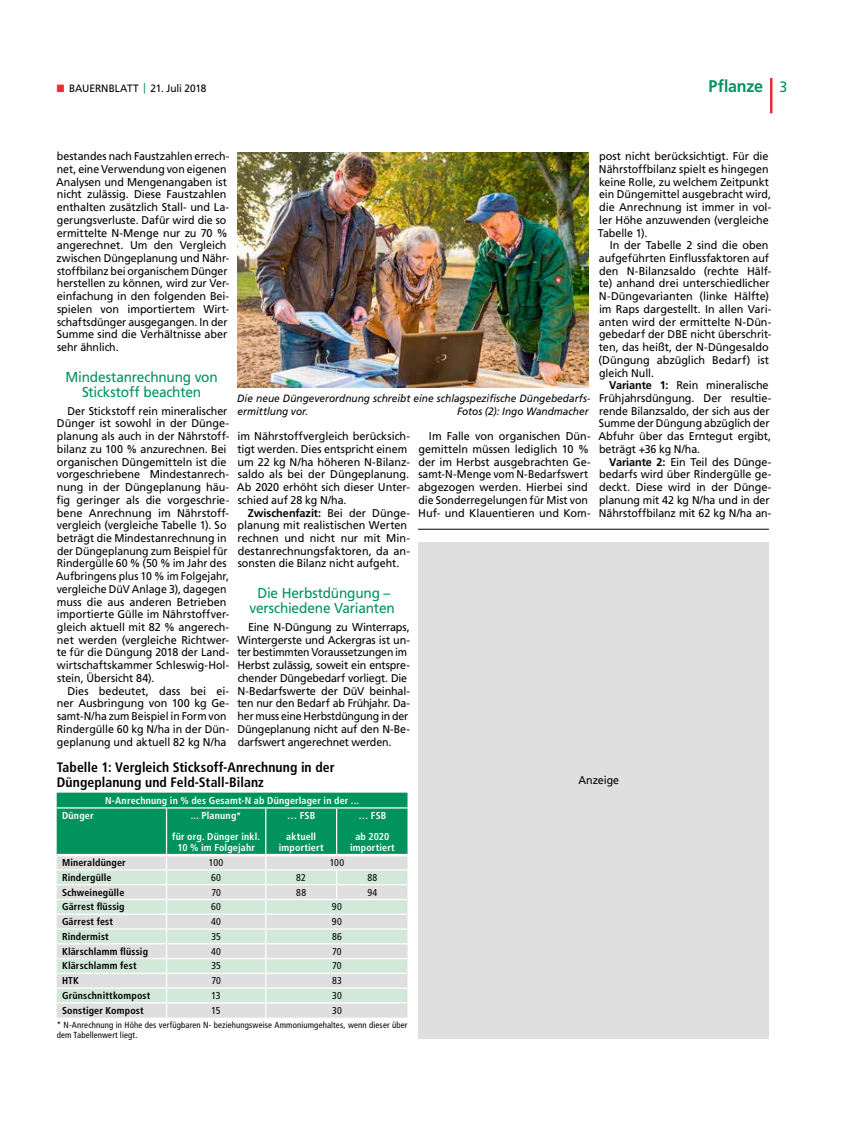
<style>
.page{position:relative;width:854px;height:1134px;background:#fff}
.page>*{position:absolute;margin:0;border:0;box-sizing:border-box;transform-origin:0 0}
.t1{font:700 16.88px "Frutiger LT Std";letter-spacing:-.015em;color:#00935d;scale:.95 1}
.t2{font:14.38px/15px "Frutiger LT Std";letter-spacing:-.015em;color:#00935d;text-align:center;scale:.95 1}
.t3{font:700 condensed 13.75px/15px "Frutiger LT Std";letter-spacing:.005em;color:#000}
.t4{font:11.25px/12.8px "Frutiger LT Std";letter-spacing:-.005em;color:#000}
.t5{font:11.25px/12.8px "Frutiger LT Std";letter-spacing:-.005em;color:#000;scale:.95 1}
.t6{font:italic 10.62px/12.8px "Frutiger LT Std";color:#000;scale:.95 1}
.t7{font:10.62px "Frutiger LT Std";letter-spacing:-.005em;color:#000;scale:.95 1}
.t8{font:700 condensed 10px "Frutiger LT Std";letter-spacing:.015em;color:#000}
.t9{font:700 condensed 10px/21.2px "Frutiger LT Std";letter-spacing:.02em;color:#fff}
.t10{font:condensed 10px "Frutiger LT Std";letter-spacing:.02em;color:#000}
.t11{font:condensed 8.75px/10.6px "Frutiger LT Std";letter-spacing:.02em;color:#000}
.s1{color:#ec2d35}
.s2{color:#00935d}
.s3{font-weight:400;font-size:15px}
.s4{font-weight:700}
</style>
<div class="page">
<hr style="left:770px;top:78px;width:2px;height:35px;background:#ec2d35">
<img style="left:237px;top:152px;width:351px;height:236px">
<svg style="left:57px;top:793px;width:350px;height:225px;background:#a2cfbc"></svg>
<hr style="left:337px;top:1002px;width:70px;height:1px;background:#fff">
<hr style="left:57px;top:854px;width:110px;height:2px;background:#fff">
<hr style="left:167px;top:854px;width:99px;height:2px;background:#fff">
<hr style="left:266px;top:854px;width:71px;height:2px;background:#fff">
<hr style="left:337px;top:854px;width:70px;height:2px;background:#fff">
<hr style="left:57px;top:807px;width:110px;height:1px;background:#fff">
<hr style="left:167px;top:807px;width:99px;height:1px;background:#fff">
<hr style="left:266px;top:807px;width:71px;height:1px;background:#fff">
<hr style="left:337px;top:807px;width:70px;height:1px;background:#fff">
<div style="left:418px;top:542px;width:351px;height:496px;background:#dfdfdf"></div>
<hr style="left:418px;top:529px;width:351px;height:1px;background:#000">
<p class="t7" style="left:57px;top:82px;width:159px"><span class="s1">■</span> BAUERNBLATT <span class="s2">|</span> 21. Juli 2018</p>
<h1 class="t1" style="left:708px;top:76px;width:85px">Pflanze <span class="s3">3</span></h1>
<p class="t5" style="left:56px;top:150px;width:184px">bestandes nach Faustzahlen errech&shy;net, eine Verwendung von eigenen<br>Analysen und Mengenangaben ist nicht zulässig. Diese Faustzahlen enthalten zusätzlich Stall- und La&shy;gerungsverluste. Dafür wird die so ermittelte N-Menge nur zu 70 % angerechnet. Um den Vergleich zwischen Düngeplanung und Nähr&shy;stoffbilanz bei organischem Dünger herstellen zu können, wird zur Ver&shy;einfachung in den folgenden Bei&shy;spielen von importiertem Wirt&shy;schaftsdünger ausgegangen. In der<br>Summe sind die Verhältnisse aber sehr ähnlich.</p>
<p class="t2" style="left:66px;top:370px;width:162px">Mindestanrechnung von<br>Stickstoff beachten</p>
<p class="t5" style="left:56px;top:404px;width:184px;text-indent:11px">Der Stickstoff rein mineralischer Dünger ist sowohl in der Dünge&shy;planung als auch in der Nährstoff&shy;bilanz zu 100 % anzurechnen. Bei organischen Düngemitteln ist die vorgeschriebene Mindestanrech&shy;nung in der Düngeplanung häu&shy;fig geringer als die vorgeschrie&shy;bene Anrechnung im Nährstoff&shy;vergleich (vergleiche Tabelle 1). So beträgt die Mindestanrechnung in der Düngeplanung zum Beispiel für Rindergülle 60 % (50 % im Jahr des Aufbringens plus 10 % im Folgejahr, vergleiche DüV Anlage 3), dagegen muss die aus anderen Betrieben importierte Gülle im Nährstoffver&shy;gleich aktuell mit 82 % angerech&shy;net werden (vergleiche Richtwer&shy;te für die Düngung 2018 der Land&shy;wirtschaftskammer Schleswig-Hol&shy;stein, Übersicht 84).</p>
<p class="t4" style="left:57px;top:684px;width:174px;text-indent:11px">Dies bedeutet, dass bei ei&shy;ner Ausbringung von 100 kg Ge&shy;samt-N/ha zum Beispiel in Form von<br>Rindergülle 60 kg N/ha in der Dün&shy;geplanung und aktuell 82 kg N/ha</p>
<p class="t4" style="left:598px;top:150px;width:175px">post nicht berücksichtigt. Für die<br>Nährstoffbilanz spielt es hingegen keine Rolle, zu welchem Zeitpunkt ein Düngemittel ausgebracht wird, die Anrechnung ist immer in vol&shy;ler Höhe anzuwenden (vergleiche<br>Tabelle 1).</p>
<p class="t4" style="left:599px;top:239px;width:174px;text-indent:11px">In der Tabelle 2 sind die oben aufgeführten Einflussfaktoren auf den N-Bilanzsaldo (rechte Hälf&shy;te) anhand drei unterschiedlicher<br>N-Düngevarianten (linke Hälfte) im Raps dargestellt. In allen Vari&shy;anten wird der ermittelte N-Dün&shy;gebedarf der DBE nicht überschrit&shy;ten, das heißt, der N-Düngesaldo (Düngung abzüglich Bedarf) ist gleich Null.</p>
<p class="t4" style="left:598px;top:379px;width:175px;text-indent:11px"><span class="s4">Variante 1:</span> Rein mineralische<br>Frühjahrsdüngung. Der resultie&shy;rende Bilanzsaldo, der sich aus der<br>Summe der Düngung abzüglich der<br>Abfuhr über das Erntegut ergibt, beträgt +36 kg N/ha.</p>
<p class="t4" style="left:599px;top:455px;width:174px;text-indent:10px"><span class="s4">Variante 2:</span> Ein Teil des Dünge&shy;bedarfs wird über Rindergülle ge&shy;deckt. Diese wird in der Dünge&shy;planung mit 42 kg N/ha und in der<br>Nährstoffbilanz mit 62 kg N/ha an-</p>
<p class="t6" style="left:237px;top:392px;width:373px">Die neue Düngeverordnung schreibt eine schlagspezifische Düngebedarfs&shy;ermittlung vor.</p>
<p class="t6" style="left:457px;top:405px;width:140px">Fotos (2): Ingo Wandmacher</p>
<p class="t4" style="left:237px;top:430px;width:175px">im Nährstoffvergleich berücksich&shy;tigt werden. Dies entspricht einem um 22 kg N/ha höheren N-Bilanz&shy;saldo als bei der Düngeplanung.<br>Ab 2020 erhöht sich dieser Unter&shy;schied auf 28 kg N/ha.</p>
<p class="t4" style="left:238px;top:506px;width:174px;text-indent:10px"><span class="s4">Zwischenfazit:</span> Bei der Dünge&shy;planung mit realistischen Werten rechnen und nicht nur mit Min&shy;destanrechnungsfaktoren, da an&shy;sonsten die Bilanz nicht aufgeht.</p>
<p class="t2" style="left:249px;top:586px;width:154px">Die Herbstdüngung – verschiedene Varianten</p>
<p class="t4" style="left:237px;top:621px;width:174px;text-indent:11px">Eine N-Düngung zu Winterraps, Wintergerste und Ackergras ist un&shy;ter bestimmten Voraussetzungen im Herbst zulässig, soweit ein entspre&shy;chender Düngebedarf vorliegt. Die N-Bedarfswerte der DüV beinhal&shy;ten nur den Bedarf ab Frühjahr. Da&shy;her muss eine Herbstdüngung in der Düngeplanung nicht auf den N-Be&shy;darfswert angerechnet werden.</p>
<p class="t4" style="left:418px;top:430px;width:174px;text-indent:11px">Im Falle von organischen Dün&shy;gemitteln müssen lediglich 10 % der im Herbst ausgebrachten Ge&shy;samt-N-Menge vom N-Bedarfswert abgezogen werden. Hierbei sind die Sonderregelungen für Mist von<br>Huf- und Klauentieren und Kom-</p>
<p class="t3" style="left:57px;top:760px;width:279px">Tabelle 1: Vergleich Sticksoff-Anrechnung in der<br>Düngeplanung und Feld-Stall-Bilanz</p>
<p class="t9" style="left:105px;top:789px;width:255px">N-Anrechnung in % des Gesamt-N ab Düngerlager in der ...</p>
<p class="t9" style="left:62px;top:805px;width:33px">Dünger</p>
<p class="t9" style="left:172px;top:805px;width:89px;text-align:center">... Planung*<br>für org. Dünger inkl.</p>
<p class="t9" style="left:177px;top:837px;width:79px">10 % im Folgejahr</p>
<p class="t9" style="left:355px;top:805px;width:36px">… FSB ab 2020</p>
<p class="t9" style="left:350px;top:837px;width:46px">importiert</p>
<p class="t9" style="left:286px;top:805px;width:32px">… FSB aktuell</p>
<p class="t9" style="left:279px;top:837px;width:46px">importiert</p>
<p class="t8" style="left:62px;top:856px;width:65px">Mineraldünger</p>
<p class="t10" style="left:209px;top:857px;width:16px">100</p>
<p class="t10" style="left:330px;top:857px;width:16px">100</p>
<p class="t8" style="left:62px;top:871px;width:51px">Rindergülle</p>
<p class="t10" style="left:211px;top:871px;width:11px">60</p>
<p class="t10" style="left:296px;top:871px;width:11px">82</p>
<p class="t10" style="left:367px;top:871px;width:11px">88</p>
<p class="t8" style="left:62px;top:886px;width:64px">Schweinegülle</p>
<p class="t10" style="left:211px;top:886px;width:11px">70</p>
<p class="t10" style="left:296px;top:886px;width:11px">88</p>
<p class="t10" style="left:367px;top:886px;width:11px">94</p>
<p class="t8" style="left:62px;top:901px;width:64px">Gärrest flüssig</p>
<p class="t10" style="left:211px;top:901px;width:11px">60</p>
<p class="t10" style="left:332px;top:901px;width:11px">90</p>
<p class="t8" style="left:62px;top:916px;width:53px">Gärrest fest</p>
<p class="t10" style="left:211px;top:916px;width:11px">40</p>
<p class="t10" style="left:332px;top:916px;width:11px">90</p>
<p class="t8" style="left:62px;top:930px;width:48px">Rindermist</p>
<p class="t10" style="left:211px;top:931px;width:11px">35</p>
<p class="t10" style="left:332px;top:931px;width:11px">86</p>
<p class="t8" style="left:62px;top:945px;width:88px">Klärschlamm flüssig</p>
<p class="t10" style="left:211px;top:945px;width:11px">40</p>
<p class="t10" style="left:332px;top:945px;width:11px">70</p>
<p class="t8" style="left:62px;top:960px;width:76px">Klärschlamm fest</p>
<p class="t10" style="left:211px;top:960px;width:11px">35</p>
<p class="t10" style="left:332px;top:960px;width:11px">70</p>
<p class="t8" style="left:62px;top:975px;width:18px">HTK</p>
<p class="t10" style="left:211px;top:975px;width:11px">70</p>
<p class="t10" style="left:332px;top:975px;width:11px">83</p>
<p class="t8" style="left:62px;top:990px;width:90px">Grünschnittkompost</p>
<p class="t10" style="left:212px;top:990px;width:11px">13</p>
<p class="t10" style="left:332px;top:990px;width:11px">30</p>
<p class="t8" style="left:62px;top:1004px;width:83px">Sonstiger Kompost</p>
<p class="t10" style="left:212px;top:1004px;width:11px">15</p>
<p class="t10" style="left:332px;top:1004px;width:11px">30</p>
<p class="t11" style="left:57px;top:1019px;width:352px">* N-Anrechnung in Höhe des verfügbaren N- beziehungsweise Ammoniumgehaltes, wenn dieser über dem Tabellenwert liegt.</p>
<p class="t5" style="left:578px;top:773px;width:44px">Anzeige</p>
</div>
